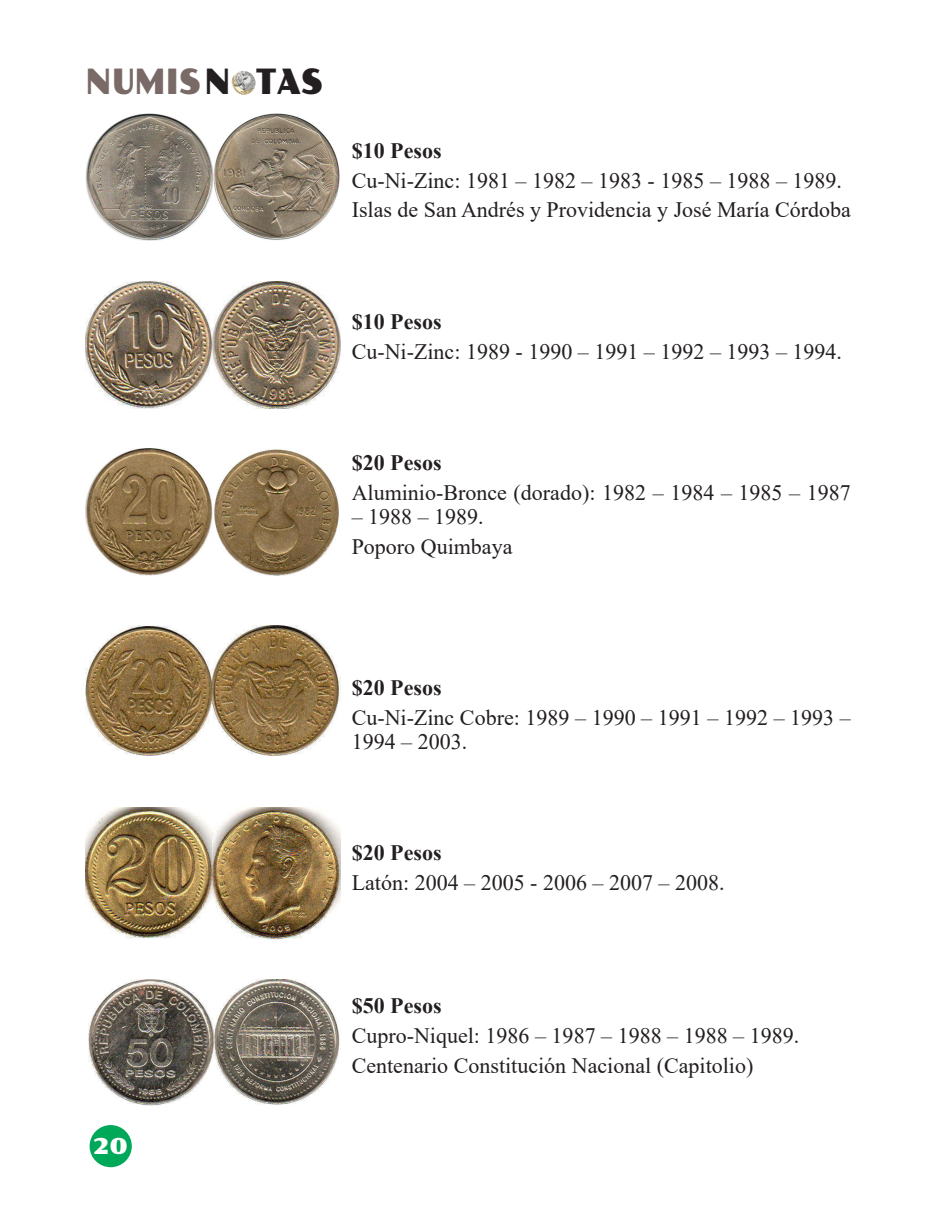
<style>
.page{position:relative;width:936px;height:1219px;background:#fff}
.page>*{position:absolute;margin:0;border:0;box-sizing:border-box;transform-origin:0 0}
.t1{font:35px "Poller One";color:#796967;scale:.8 1}
.monedas03{font:22px/24px "Times New Roman";color:#231f20}
.monedas02{font:22px "Times New Roman";color:#231f20}
.monedas01{font:700 22px "Times New Roman";color:#231f20}
.t2{font:22px "Poller One";color:#fff}
.s1{color:#231f20}
</style>
<div class="page">
<div style="left:88px;top:1123px;width:46px;height:46px;background:#00a859;border-radius:50%"></div>
<div style="left:86px;top:1121px;width:50px;height:50px;border:4px solid #fff;border-radius:50%"></div>
<img style="left:231px;top:71px;width:24px;height:24px;border-radius:12px">
<img style="left:85px;top:113px;width:255px;height:128px">
<img style="left:85px;top:281px;width:255px;height:128px">
<img style="left:85px;top:448px;width:254px;height:128px">
<img style="left:85px;top:626px;width:255px;height:129px">
<img style="left:85px;top:807px;width:255px;height:133px">
<img style="left:88px;top:979px;width:252px;height:127px">
<h1 class="t1" style="left:86px;top:61px;width:298px">NUMIS<span class="s1">N TAS</span></h1>
<p class="monedas01" style="left:351px;top:135px;width:91px">$10 Pesos</p>
<p class="monedas02" style="left:351px;top:165px;width:492px">Cu-Ni-Zinc: 1981 – 1982 – 1983 - 1985 – 1988 – 1989.</p>
<p class="monedas03" style="left:351px;top:197px;width:500px">Islas de San Andrés y Providencia y José María Córdoba</p>
<p class="monedas01" style="left:351px;top:306px;width:91px">$10 Pesos</p>
<p class="monedas03" style="left:351px;top:339px;width:492px">Cu-Ni-Zinc: 1989 - 1990 – 1991 – 1992 – 1993 – 1994.</p>
<p class="monedas01" style="left:351px;top:447px;width:91px">$20 Pesos</p>
<p class="monedas02" style="left:351px;top:477px;width:500px">Aluminio-Bronce (dorado): 1982 – 1984 – 1985 – 1987</p>
<p class="monedas02" style="left:351px;top:501px;width:133px">– 1988 – 1989.</p>
<p class="monedas03" style="left:351px;top:534px;width:162px">Poporo Quimbaya</p>
<p class="t2" style="left:93px;top:1133px;width:37px">20</p>
<p class="monedas01" style="left:351px;top:672px;width:91px">$20 Pesos</p>
<p class="monedas03" style="left:351px;top:705px;width:500px">Cu-Ni-Zinc Cobre: 1989 – 1990 – 1991 – 1992 – 1993 –<br>1994 – 2003.</p>
<p class="monedas01" style="left:351px;top:837px;width:91px">$20 Pesos</p>
<p class="monedas03" style="left:351px;top:870px;width:374px">Latón: 2004 – 2005 - 2006 – 2007 – 2008.</p>
<p class="monedas01" style="left:351px;top:990px;width:91px">$50 Pesos</p>
<p class="monedas02" style="left:351px;top:1020px;width:449px">Cupro-Niquel: 1986 – 1987 – 1988 – 1988 – 1989.</p>
<p class="monedas03" style="left:351px;top:1052px;width:403px">Centenario Constitución Nacional (Capitolio)</p>
</div>
